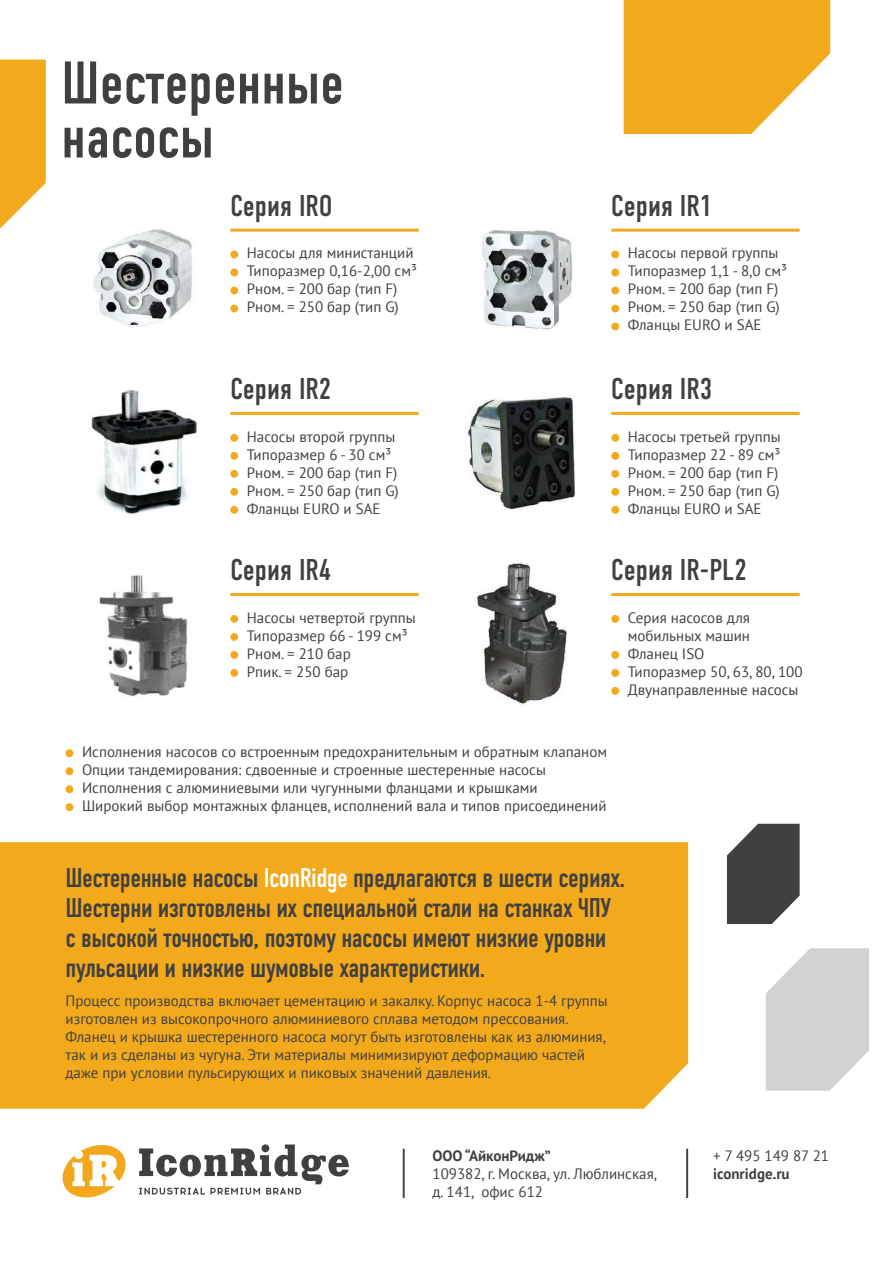
<style>
.page{position:relative;width:893px;height:1263px;background:#fff}
.page>*{position:absolute;margin:0;border:0;box-sizing:border-box;transform-origin:0 0}
.t1{font:60px/54px "DIN Condensed C";color:#404041}
.t2{font:30px "DIN Condensed C";color:#404041}
.t3{font:27px/30px "DIN Condensed C";letter-spacing:-.02em;color:#404041}
.t4{font:15px/18px "PT Sans";color:#404041}
.t5{font:700 15px "PT Sans";color:#404041}
.s1{color:#fff}
</style>
<div class="page">
<div style="left:0;top:842px;width:688px;height:267px;background:#f3a91c"></div>
<svg style="left:624px;top:0;width:206px;height:134px;background:#f4b235"></svg>
<div style="left:611px;top:251px;width:8px;height:7px;background:#f3a91c;border-radius:50%"></div>
<div style="left:611px;top:269px;width:8px;height:7px;background:#f3a91c;border-radius:50%"></div>
<div style="left:611px;top:287px;width:8px;height:7px;background:#f3a91c;border-radius:50%"></div>
<div style="left:611px;top:305px;width:8px;height:7px;background:#f3a91c;border-radius:50%"></div>
<div style="left:611px;top:323px;width:8px;height:7px;background:#f3a91c;border-radius:50%"></div>
<div style="left:611px;top:434px;width:8px;height:8px;background:#f3a91c;border-radius:50%"></div>
<div style="left:611px;top:452px;width:8px;height:8px;background:#f3a91c;border-radius:50%"></div>
<div style="left:611px;top:470px;width:8px;height:8px;background:#f3a91c;border-radius:50%"></div>
<div style="left:611px;top:488px;width:8px;height:8px;background:#f3a91c;border-radius:50%"></div>
<div style="left:611px;top:506px;width:8px;height:8px;background:#f3a91c;border-radius:50%"></div>
<div style="left:611px;top:615px;width:8px;height:8px;background:#f3a91c;border-radius:50%"></div>
<div style="left:611px;top:651px;width:8px;height:8px;background:#f3a91c;border-radius:50%"></div>
<div style="left:611px;top:669px;width:8px;height:8px;background:#f3a91c;border-radius:50%"></div>
<div style="left:611px;top:687px;width:8px;height:8px;background:#f3a91c;border-radius:50%"></div>
<div style="left:230px;top:251px;width:8px;height:7px;background:#f3a91c;border-radius:50%"></div>
<div style="left:230px;top:269px;width:8px;height:7px;background:#f3a91c;border-radius:50%"></div>
<div style="left:230px;top:287px;width:8px;height:7px;background:#f3a91c;border-radius:50%"></div>
<div style="left:230px;top:305px;width:8px;height:7px;background:#f3a91c;border-radius:50%"></div>
<div style="left:230px;top:434px;width:8px;height:8px;background:#f3a91c;border-radius:50%"></div>
<div style="left:230px;top:452px;width:8px;height:8px;background:#f3a91c;border-radius:50%"></div>
<div style="left:230px;top:470px;width:8px;height:8px;background:#f3a91c;border-radius:50%"></div>
<div style="left:230px;top:488px;width:8px;height:8px;background:#f3a91c;border-radius:50%"></div>
<div style="left:230px;top:506px;width:8px;height:8px;background:#f3a91c;border-radius:50%"></div>
<div style="left:230px;top:615px;width:8px;height:8px;background:#f3a91c;border-radius:50%"></div>
<div style="left:230px;top:633px;width:8px;height:8px;background:#f3a91c;border-radius:50%"></div>
<div style="left:230px;top:651px;width:8px;height:8px;background:#f3a91c;border-radius:50%"></div>
<div style="left:230px;top:669px;width:8px;height:8px;background:#f3a91c;border-radius:50%"></div>
<hr style="left:230px;top:229px;width:189px;height:3px;background:#f3a91c">
<hr style="left:230px;top:412px;width:189px;height:3px;background:#f3a91c">
<hr style="left:230px;top:593px;width:189px;height:3px;background:#f3a91c">
<hr style="left:611px;top:229px;width:189px;height:3px;background:#f3a91c">
<hr style="left:611px;top:412px;width:189px;height:3px;background:#f3a91c">
<hr style="left:611px;top:593px;width:189px;height:3px;background:#f3a91c">
<div style="left:66px;top:749px;width:7px;height:8px;background:#f3a91c;border-radius:50%"></div>
<div style="left:66px;top:767px;width:7px;height:8px;background:#f3a91c;border-radius:50%"></div>
<div style="left:66px;top:785px;width:7px;height:8px;background:#f3a91c;border-radius:50%"></div>
<div style="left:66px;top:803px;width:7px;height:8px;background:#f3a91c;border-radius:50%"></div>
<svg style="left:727px;top:824px;width:73px;height:100px;background:#575758"></svg>
<svg style="left:139px;top:1144px;width:210px;height:50px"></svg>
<svg style="left:62px;top:1145px;width:64px;height:53px"></svg>
<hr style="left:403px;top:1149px;width:2px;height:49px;background:#404041">
<hr style="left:686px;top:1149px;width:2px;height:49px;background:#404041">
<svg style="left:766px;top:948px;width:103px;height:143px;background:#d6d7d9"></svg>
<svg style="left:0;top:60px;width:46px;height:169px;background:#f4b53c"></svg>
<img style="left:93px;top:229px;width:99px;height:98px">
<img style="left:91px;top:390px;width:106px;height:124px">
<img style="left:99px;top:575px;width:89px;height:122px">
<img style="left:482px;top:230px;width:90px;height:100px">
<img style="left:467px;top:397px;width:109px;height:113px">
<img style="left:477px;top:563px;width:90px;height:143px">
<h1 class="t1" style="left:61px;top:57px;width:284px">Шестеренные насосы</h1>
<h2 class="t2" style="left:230px;top:189px;width:104px">Серия IRO</h2>
<p class="t4" style="left:247px;top:244px;width:172px">Насосы для министанций<br>Типоразмер 0,16-2,00 см³<br>Pном. = 200 бар (тип F)<br>Pном. = 250 бар (тип G)</p>
<h2 class="t2" style="left:230px;top:373px;width:103px">Серия IR2</h2>
<p class="t4" style="left:247px;top:427px;width:153px">Насосы второй группы<br>Типоразмер 6 - 30 см³<br>Pном. = 200 бар (тип F)<br>Pном. = 250 бар (тип G)<br>Фланцы EURO и SAE</p>
<h2 class="t2" style="left:230px;top:554px;width:103px">Серия IR4</h2>
<p class="t4" style="left:247px;top:608px;width:170px">Насосы четвертой группы<br>Типоразмер 66 - 199 см³<br>Pном. = 210 бар<br>Pпик. = 250 бар</p>
<h2 class="t2" style="left:611px;top:189px;width:103px">Серия IR1</h2>
<p class="t4" style="left:628px;top:244px;width:161px">Насосы первой группы<br>Типоразмер 1,1 - 8,0 см³<br>Pном. = 200 бар (тип F)<br>Pном. = 250 бар (тип G)<br>Фланцы EURO и SAE</p>
<h2 class="t2" style="left:611px;top:373px;width:103px">Серия IR3</h2>
<p class="t4" style="left:628px;top:427px;width:154px">Насосы третьей группы<br>Типоразмер 22 - 89 см³<br>Pном. = 200 бар (тип F)<br>Pном. = 250 бар (тип G)<br>Фланцы EURO и SAE</p>
<h2 class="t2" style="left:611px;top:554px;width:137px">Серия IR-PL2</h2>
<p class="t4" style="left:628px;top:608px;width:176px">Серия насосов для мобильных машин<br>Фланец ISO<br>Типоразмер 50, 63, 80, 100<br>Двунаправленные насосы</p>
<p class="t4" style="left:82px;top:742px;width:526px">Исполнения насосов со встроенным предохранительным и обратным клапаном Опции тандемирования: сдвоенные и строенные шестеренные насосы Исполнения с алюминиевыми или чугунными фланцами и крышками<br>Широкий выбор монтажных фланцев, исполнений вала и типов присоединений</p>
<h3 class="t3" style="left:66px;top:863px;width:561px">Шестеренные насосы <span class="s1">IconRidge</span> предлагаются в шести сериях.<br>Шестерни изготовлены их специальной стали на станках ЧПУ с высокой точностью, поэтому насосы имеют низкие уровни пульсации и низкие шумовые характеристики.</h3>
<p class="t4" style="left:66px;top:991px;width:544px">Процесс производства включает цементацию и закалку. Корпус насоса 1-4 группы изготовлен из высокопрочного алюминиевого сплава методом прессования.<br>Фланец и крышка шестеренного насоса могут быть изготовлены как из алюминия, так и из сделаны из чугуна. Эти материалы минимизируют деформацию частей даже при условии пульсирующих и пиковых значений давления.</p>
<p class="t5" style="left:432px;top:1146px;width:120px">ООО “АйконРидж”</p>
<p class="t4" style="left:432px;top:1165px;width:226px">109382, г. Москва, ул. Люблинская, д. 141, офис 612</p>
<p class="t4" style="left:713px;top:1147px;width:117px">+ 7 495 149 87 21</p>
<p class="t5" style="left:713px;top:1164px;width:78px">iconridge.ru</p>
</div>
